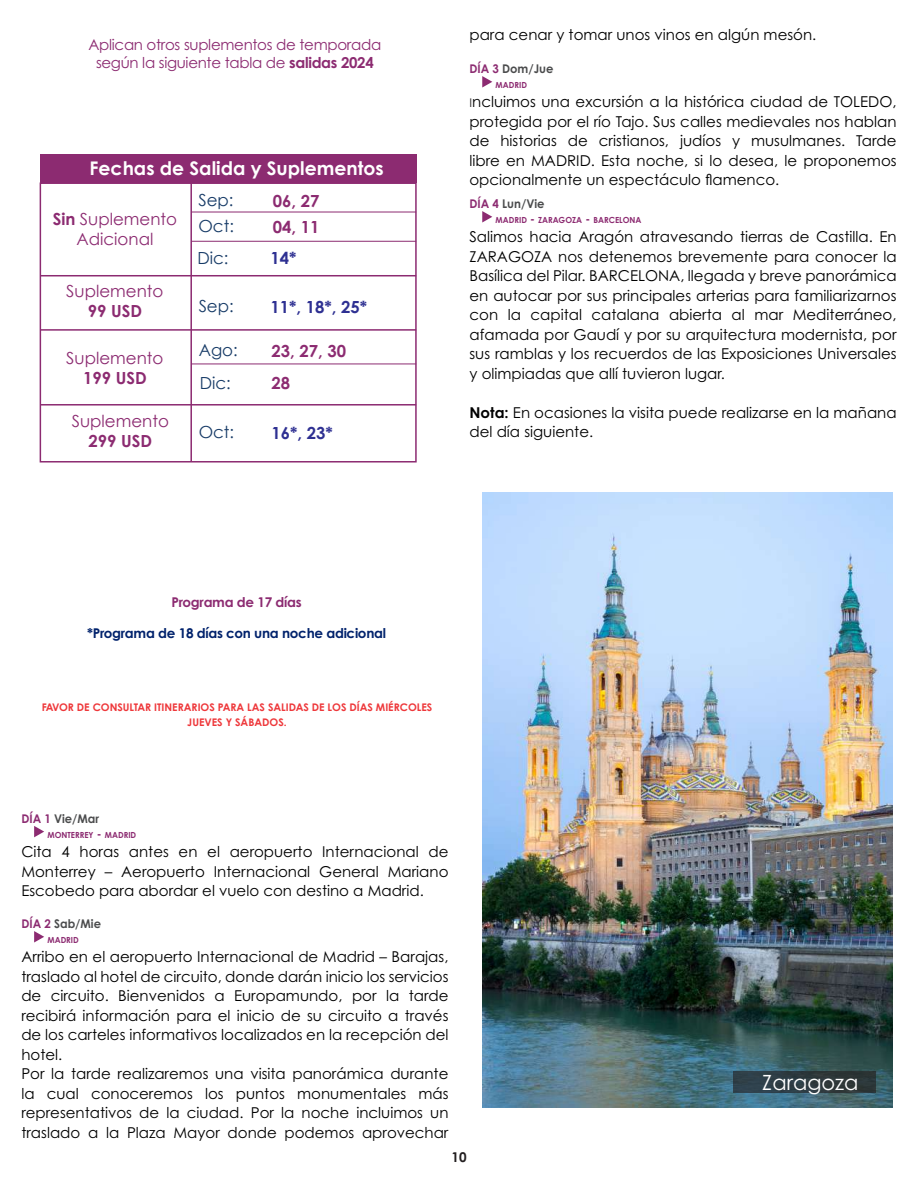
<style>
.page{position:relative;width:918px;height:1188px;background:#fff}
.page>*{position:absolute;margin:0;border:0;box-sizing:border-box;transform-origin:0 0}
.t1{font:21px "Century Gothic Pro";color:#fff}
.t2{font:700 18.75px "Century Gothic";color:#fff}
.t3{font:16.65px/20px "Century Gothic";color:#8c2b71;text-align:center}
.t4{font:700 16.65px "Century Gothic";color:#8c2b71}
.t5{font:16.65px "Century Gothic";color:#173b67}
.t6{font:700 16.65px "Century Gothic";color:#2e3092}
.t7{font:15px/19.5px "Century Gothic Pro";color:#000;text-align:justify}
.t8{font:15px/18px "Century Gothic Pro";letter-spacing:-.02em;color:#8c2b71;text-align:center}
.t9{font:700 13.5px "Century Gothic Pro";letter-spacing:-.02em;color:#00226c}
.t10{font:700 13.5px "Century Gothic Pro";letter-spacing:-.02em;color:#8c2b71}
.t11{font:700 13.5px "Century Gothic Pro";color:#231f20}
.t12{font:700 12px "Century Gothic Pro";color:#4b4c4d;scale:.96 1}
.t13{font:700 10.5px/15px "Century Gothic Pro";color:#ee373a;text-align:center}
.t14{font:700 8.4px "Century Gothic Pro";color:#8c2b71;scale:.96 1}
.s1{font-weight:700}
.s2{color:#8c2b71}
.s3{font-size:12px;color:#231f20}
.s4{font-size:12px}
</style>
<div class="page">
<svg style="left:34px;top:826px;width:10px;height:11px"></svg>
<svg style="left:34px;top:931px;width:10px;height:12px"></svg>
<svg style="left:482px;top:76px;width:10px;height:12px"></svg>
<svg style="left:482px;top:211px;width:10px;height:12px"></svg>
<img style="left:482px;top:493px;width:410px;height:615px">
<div style="left:733px;top:1072px;width:143px;height:21px;background:linear-gradient(to right,#2f424e,#2d3433)"></div>
<svg style="left:39px;top:182px;width:378px;height:281px"></svg>
<hr style="left:191px;top:212px;width:225px;height:1px;background:#8c2b71">
<hr style="left:191px;top:241px;width:225px;height:1px;background:#8c2b71">
<hr style="left:191px;top:364px;width:225px;height:1px;background:#8c2b71">
<hr style="left:40px;top:275px;width:376px;height:1px;background:#8c2b71">
<hr style="left:40px;top:329px;width:376px;height:2px;background:#8c2b71">
<hr style="left:40px;top:404px;width:376px;height:2px;background:#8c2b71">
<div style="left:40px;top:155px;width:376px;height:28px;background:#8c2b71"></div>
<p class="t8" style="left:88px;top:36px;width:294px">Aplican otros suplementos de temporada según la siguiente tabla de <span class="s1">salidas 2024</span></p>
<p class="t2" style="left:90px;top:154px;width:296px">Fechas de Salida y Suplementos</p>
<p class="t3" style="left:53px;top:209px;width:126px"><span class="s1">Sin</span> Suplemento<br>Adicional</p>
<p class="t5" style="left:198px;top:189px;width:37px">Sep:</p>
<p class="t4" style="left:273px;top:188px;width:48px">06, 27</p>
<p class="t5" style="left:198px;top:215px;width:37px">Oct:</p>
<p class="t4" style="left:273px;top:214px;width:48px">04, 11</p>
<p class="t5" style="left:197px;top:246px;width:33px">Dic:</p>
<p class="t6" style="left:271px;top:245px;width:27px">14*</p>
<p class="t3" style="left:66px;top:281px;width:99px">Suplemento</p>
<p class="t4" style="left:88px;top:299px;width:56px">99 USD</p>
<p class="t5" style="left:199px;top:295px;width:37px">Sep:</p>
<p class="t6" style="left:271px;top:294px;width:98px">11*, 18*, 25*</p>
<p class="t5" style="left:199px;top:338px;width:41px">Ago:</p>
<p class="t4" style="left:272px;top:338px;width:76px">23, 27, 30</p>
<p class="t5" style="left:200px;top:371px;width:33px">Dic:</p>
<p class="t4" style="left:272px;top:371px;width:20px">28</p>
<p class="t5" style="left:199px;top:420px;width:37px">Oct:</p>
<p class="t6" style="left:272px;top:420px;width:63px">16*, 23*</p>
<p class="t3" style="left:66px;top:348px;width:99px">Suplemento</p>
<p class="t4" style="left:83px;top:365px;width:65px">199 USD</p>
<p class="t3" style="left:72px;top:411px;width:99px">Suplemento</p>
<p class="t4" style="left:89px;top:429px;width:65px">299 USD</p>
<p class="t7" style="left:470px;top:25px;width:348px">para cenar y tomar unos vinos en algún mesón.</p>
<p class="t12" style="left:470px;top:61px;width:89px"><span class="s2">DÍA 3</span> Dom/Jue</p>
<p class="t14" style="left:496px;top:79px;width:34px">MADRID</p>
<p class="t7" style="left:470px;top:92px;width:429px"><span class="s3">I</span>ncluimos una excursión a la histórica ciudad de TOLEDO, protegida por el río Tajo. Sus calles medievales nos hablan de historias de cristianos, judíos y musulmanes. Tarde libre en MADRID. Esta noche, si lo desea, le proponemos opcionalmente un espectáculo flamenco.</p>
<p class="t12" style="left:470px;top:196px;width:80px"><span class="s2">DÍA 4</span> Lun/Vie</p>
<p class="t14" style="left:496px;top:214px;width:153px">MADRID <span class="s4">-</span> ZARAGOZA <span class="s4">-</span> BARCELONA</p>
<p class="t7" style="left:470px;top:227px;width:429px">Salimos hacia Aragón atravesando tierras de Castilla. En ZARAGOZA nos detenemos brevemente para conocer la Basílica del Pilar. BARCELONA, llegada y breve panorámica en autocar por sus principales arterias para familiarizarnos con la capital catalana abierta al mar Mediterráneo, afamada por Gaudí y por su arquitectura modernista, por sus ramblas y los recuerdos de las Exposiciones Universales y olimpiadas que allí tuvieron lugar.</p>
<p class="t7" style="left:470px;top:402px;width:429px"><span class="s1">Nota:</span> En ocasiones la visita puede realizarse en la mañana del día siguiente.</p>
<p class="t10" style="left:172px;top:593px;width:132px">Programa de 17 días</p>
<p class="t9" style="left:87px;top:625px;width:300px">*Programa de 18 días con una noche adicional</p>
<p class="t13" style="left:42px;top:700px;width:392px">FAVOR DE CONSULTAR ITINERARIOS PARA LAS SALIDAS DE LOS DÍAS MIÉRCOLES<br>JUEVES Y SÁBADOS.</p>
<p class="t12" style="left:21px;top:811px;width:83px"><span class="s2">DÍA 1</span> Vie/Mar</p>
<p class="t14" style="left:47px;top:829px;width:94px">MONTERREY <span class="s4">-</span> MADRID</p>
<p class="t7" style="left:21px;top:842px;width:429px">Cita 4 horas antes en el aeropuerto Internacional de Monterrey – Aeropuerto Internacional General Mariano Escobedo para abordar el vuelo con destino a Madrid.</p>
<p class="t12" style="left:21px;top:916px;width:85px"><span class="s2">DÍA 2</span> Sab/Mie</p>
<p class="t14" style="left:47px;top:934px;width:34px">MADRID</p>
<p class="t7" style="left:21px;top:947px;width:429px;text-align:left">Arribo en el aeropuerto Internacional de Madrid – Barajas, traslado al hotel de circuito, donde darán inicio los servicios de circuito. Bienvenidos a Europamundo, por la tarde recibirá información para el inicio de su circuito a través de los carteles informativos localizados en la recepción del hotel.<br>Por la tarde realizaremos una visita panorámica durante la cual conoceremos los puntos monumentales más representativos de la ciudad. Por la noche incluimos un traslado a la Plaza Mayor donde podemos aprovechar</p>
<h1 class="t1" style="left:762px;top:1070px;width:98px">Zaragoza</h1>
<p class="t11" style="left:451px;top:1149px;width:17px">10</p>
</div>
